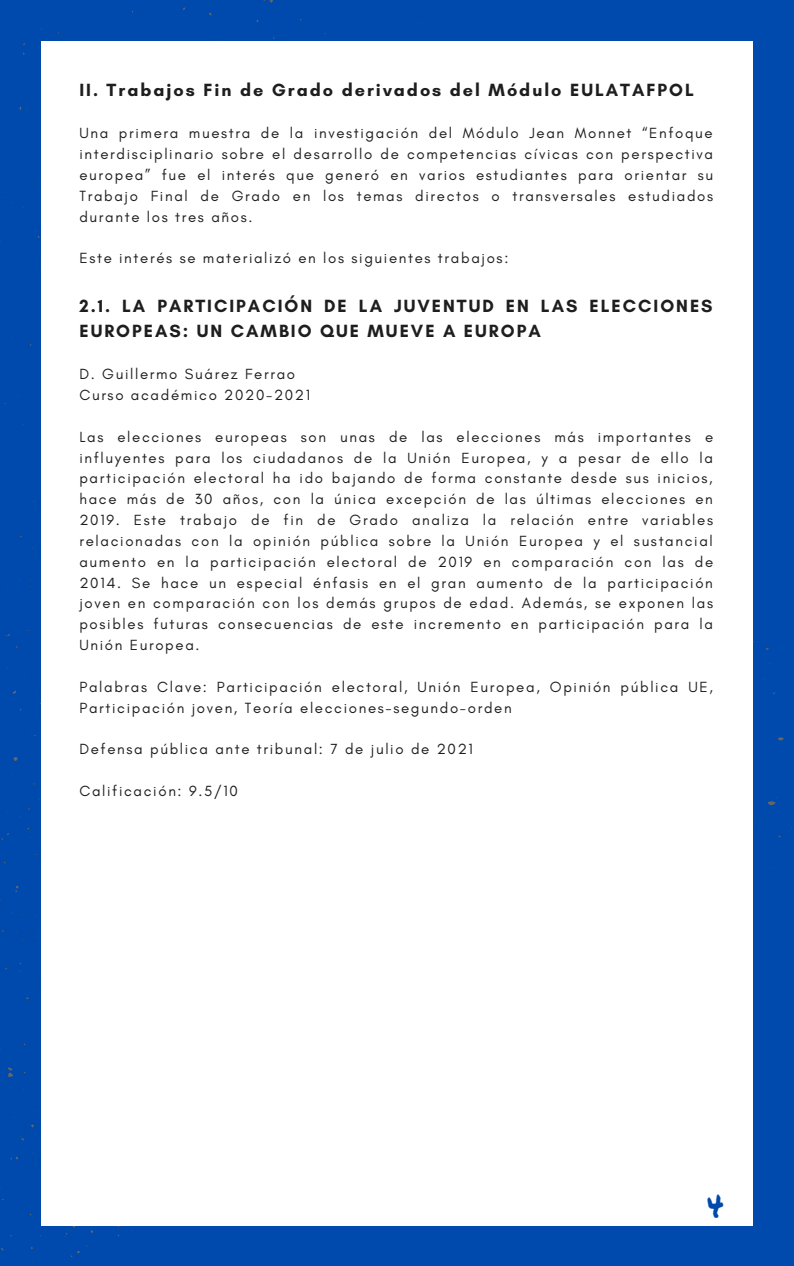
<style>
.page{position:relative;width:794px;height:1266px;background:#fff}
.page>*{position:absolute;margin:0;border:0;box-sizing:border-box;transform-origin:0 0}
.t1{font:30px "Permanent Marker";color:#004aad}
.t2{font:700 18px/24.8px "Glacial Indifference";letter-spacing:.11em;color:#1e1e1e}
.t3{font:15px/20.9px "Glacial Indifference";letter-spacing:.11em;color:#1e1e1e;text-align:justify}
</style>
<div class="page">
<div style="left:0;top:0;width:793px;height:1266px;background:#004aad"></div>
<div style="left:41px;top:41px;width:711px;height:1184px;background:#fff"></div>
<p class="t2" style="left:79px;top:77px;width:615px">II. Trabajos Fin de Grado derivados del Módulo EULATAFPOL</p>
<p class="t3" style="left:79px;top:123px;width:635px">Una primera muestra de la investigación del Módulo Jean Monnet “Enfoque interdisciplinario sobre el desarrollo de competencias cívicas con perspectiva europea” fue el interés que generó en varios estudiantes para orientar su Trabajo Final de Grado en los temas directos o transversales estudiados durante los tres años.</p>
<p class="t3" style="left:79px;top:248px;width:430px">Este interés se materializó en los siguientes trabajos:</p>
<p class="t2" style="left:79px;top:294px;width:634px">2.1. LA PARTICIPACIÓN DE LA JUVENTUD EN LAS ELECCIONES<br>EUROPEAS: UN CAMBIO QUE MUEVE A EUROPA</p>
<p class="t3" style="left:79px;top:364px;width:232px">D. Guillermo Suárez Ferrao<br>Curso académico 2020-2021</p>
<p class="t3" style="left:79px;top:426px;width:635px">Las elecciones europeas son unas de las elecciones más importantes e influyentes para los ciudadanos de la Unión Europea, y a pesar de ello la participación electoral ha ido bajando de forma constante desde sus inicios, hace más de 30 años, con la única excepción de las últimas elecciones en 2019. Este trabajo de fin de Grado analiza la relación entre variables relacionadas con la opinión pública sobre la Unión Europea y el sustancial aumento en la participación electoral de 2019 en comparación con las de 2014. Se hace un especial énfasis en el gran aumento de la participación joven en comparación con los demás grupos de edad. Además, se exponen las posibles futuras consecuencias de este incremento en participación para la Unión Europea.</p>
<p class="t3" style="left:79px;top:676px;width:634px">Palabras Clave: Participación electoral, Unión Europea, Opinión pública UE,<br>Participación joven, Teoría elecciones-segundo-orden</p>
<p class="t3" style="left:79px;top:738px;width:395px">Defensa pública ante tribunal: 7 de julio de 2021</p>
<p class="t3" style="left:79px;top:780px;width:160px">Calificación: 9.5/10</p>
<h1 class="t1" style="left:705px;top:1183px;width:19px">4</h1>
</div>
